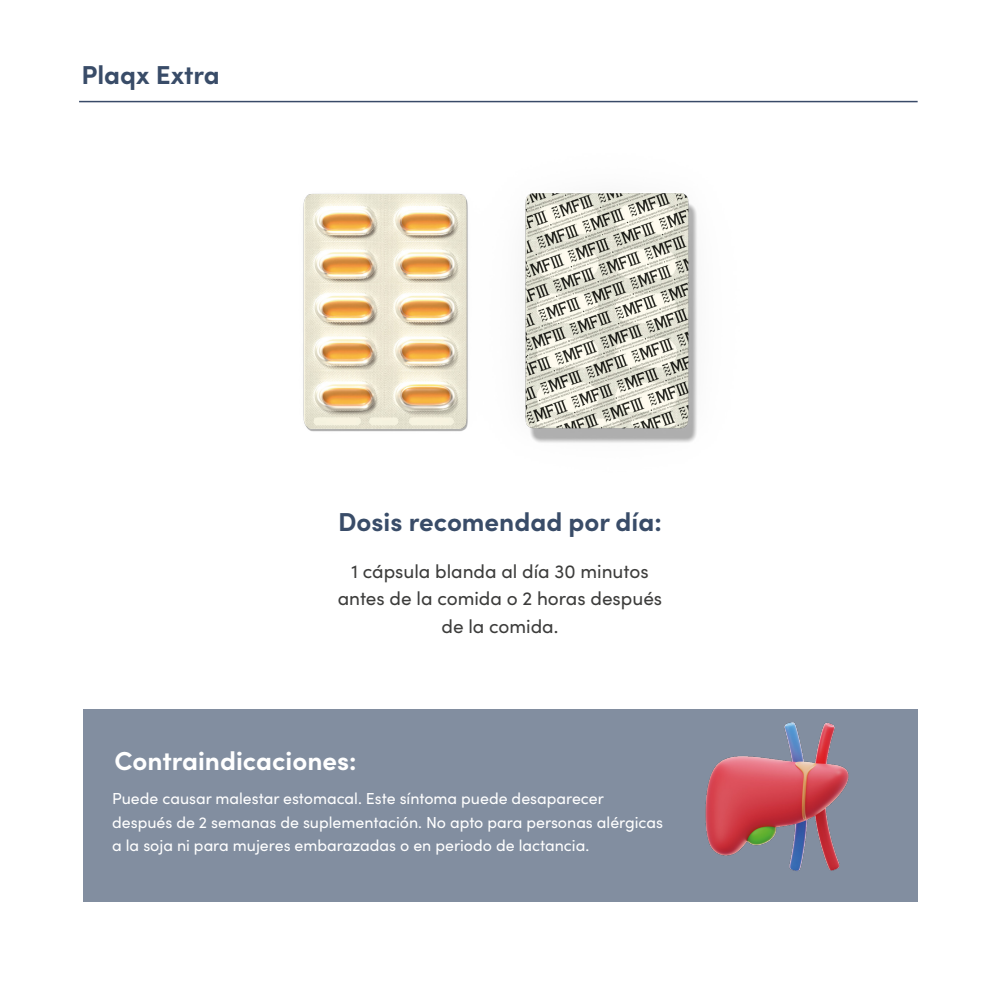
<style>
.page{position:relative;width:1000px;height:1000px;background:#fff}
.page>*{position:absolute;margin:0;border:0;box-sizing:border-box;transform-origin:0 0}
.t1{font:700 26px "Sofia Pro";color:#394c68}
.t2{font:700 26px "Sofia Pro";color:#fff}
.t3{font:19px/27.5px "Sofia Pro";color:#3c3c3b;text-align:center}
.t4{font:15.95px/23.1px "Sofia Pro";color:#fff}
</style>
<div class="page">
<div style="left:83px;top:709px;width:835px;height:193px;background:#828ea0"></div>
<hr style="left:79px;top:101px;width:839px;height:1px;background:#394a68">
<img style="left:259px;top:102px;width:482px;height:341px">
<img style="left:705px;top:722px;width:144px;height:149px">
<h1 class="t1" style="left:81px;top:55px;width:140px">Plaqx Extra</h1>
<h1 class="t1" style="left:338px;top:502px;width:325px">Dosis recomendad por día:</h1>
<p class="t3" style="left:338px;top:556px;width:326px">1 cápsula blanda al día 30 minutos antes de la comida o 2 horas después de la comida.</p>
<h1 class="t2" style="left:115px;top:741px;width:244px">Contraindicaciones:</h1>
<p class="t4" style="left:112px;top:786px;width:552px">Puede causar malestar estomacal. Este síntoma puede desaparecer después de 2 semanas de suplementación. No apto para personas alérgicas a la soja ni para mujeres embarazadas o en periodo de lactancia.</p>
</div>
